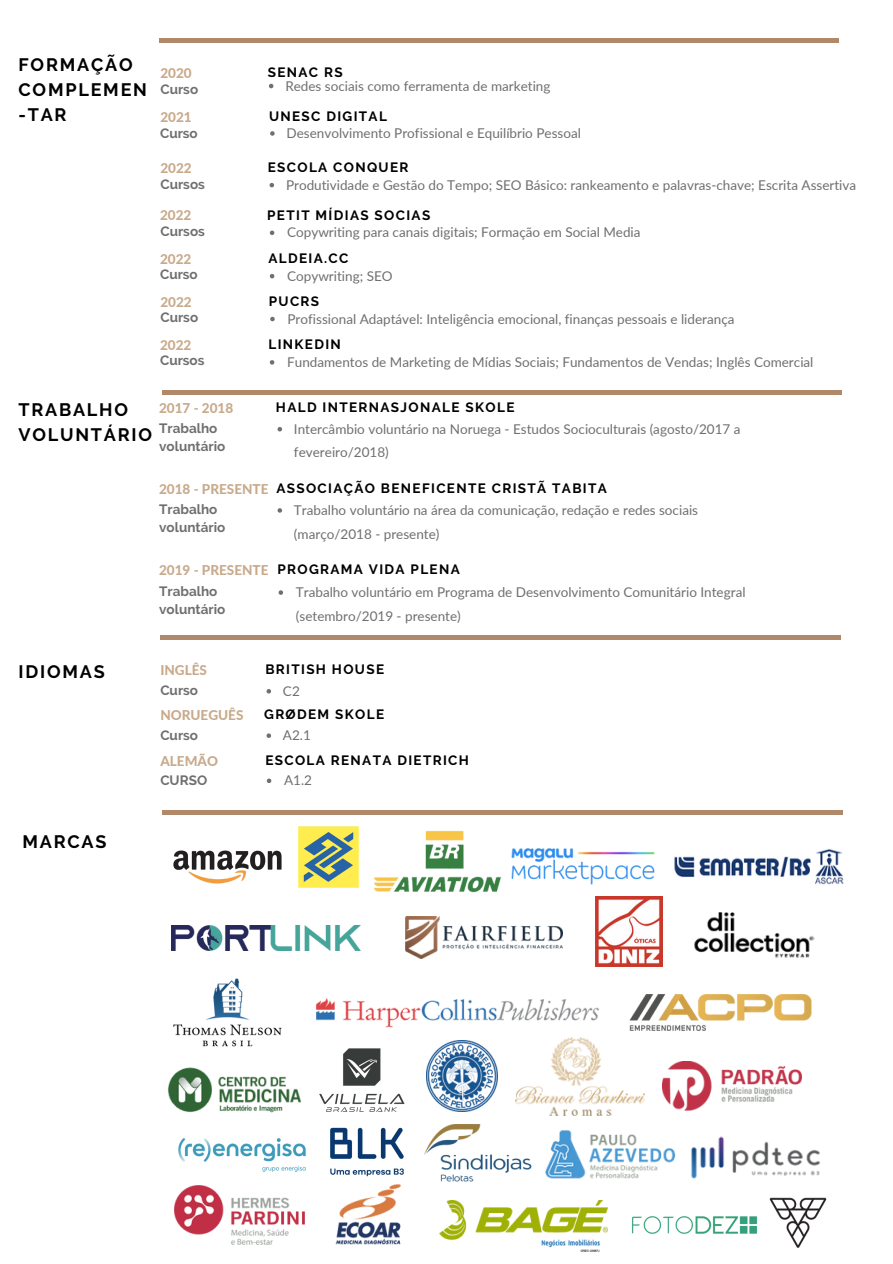
<style>
.page{position:relative;width:893px;height:1264px;background:#fff}
.page>*{position:absolute;margin:0;border:0;box-sizing:border-box;transform-origin:0 0}
.t1{font:700 18px/24.8px "Raleway";letter-spacing:.1em;color:#000}
.t2{font:13.5px/23.7px "Lato";color:#706f6f}
.t3{font:700 13.5px "Raleway";letter-spacing:.1em;color:#000}
.t4{font:700 13.5px/18px "Raleway";color:#706f6f}
.t5{font:800 13.5px "Lato";color:#c8aa8c}
</style>
<div class="page">
<hr style="left:160px;top:636px;width:681px;height:3px;background:#af896a">
<hr style="left:162px;top:391px;width:679px;height:3px;background:#af896a">
<hr style="left:162px;top:810px;width:681px;height:4px;background:#af896a">
<hr style="left:159px;top:39px;width:679px;height:3px;background:#af896a">
<img style="left:674px;top:849px;width:169px;height:25px">
<img style="left:464px;top:1124px;width:67px;height:58px">
<img style="left:426px;top:1052px;width:71px;height:59px">
<img style="left:171px;top:925px;width:189px;height:25px">
<img style="left:406px;top:917px;width:156px;height:41px">
<img style="left:515px;top:1052px;width:130px;height:63px">
<img style="left:171px;top:935px;width:133px;height:112px">
<img style="left:297px;top:972px;width:302px;height:80px">
<img style="left:629px;top:994px;width:182px;height:36px">
<img style="left:596px;top:910px;width:60px;height:56px">
<img style="left:656px;top:874px;width:188px;height:126px">
<img style="left:168px;top:1067px;width:132px;height:46px">
<img style="left:315px;top:1043px;width:91px;height:54px">
<img style="left:289px;top:814px;width:88px;height:74px">
<img style="left:368px;top:818px;width:133px;height:75px">
<img style="left:662px;top:1061px;width:139px;height:49px">
<img style="left:178px;top:1138px;width:92px;height:34px">
<img style="left:270px;top:1097px;width:194px;height:85px">
<img style="left:166px;top:814px;width:123px;height:114px">
<img style="left:531px;top:1130px;width:145px;height:49px">
<img style="left:691px;top:1136px;width:129px;height:42px">
<img style="left:174px;top:1185px;width:131px;height:59px">
<img style="left:319px;top:1179px;width:98px;height:66px">
<img style="left:511px;top:848px;width:148px;height:62px">
<img style="left:439px;top:1200px;width:168px;height:51px">
<img style="left:632px;top:1216px;width:126px;height:18px">
<img style="left:769px;top:1197px;width:58px;height:51px">
<svg style="left:267px;top:778px;width:4px;height:5px"></svg>
<svg style="left:266px;top:689px;width:5px;height:4px"></svg>
<svg style="left:266px;top:733px;width:5px;height:5px"></svg>
<svg style="left:277px;top:427px;width:5px;height:4px"></svg>
<svg style="left:278px;top:590px;width:5px;height:5px"></svg>
<svg style="left:277px;top:508px;width:5px;height:4px"></svg>
<svg style="left:270px;top:230px;width:4px;height:5px"></svg>
<svg style="left:269px;top:84px;width:4px;height:4px"></svg>
<svg style="left:269px;top:183px;width:5px;height:4px"></svg>
<svg style="left:270px;top:274px;width:4px;height:4px"></svg>
<svg style="left:270px;top:131px;width:4px;height:5px"></svg>
<svg style="left:270px;top:317px;width:5px;height:4px"></svg>
<svg style="left:270px;top:360px;width:4px;height:4px"></svg>
<p class="t1" style="left:18px;top:53px;width:130px">FORMAÇÃO<br>COMPLEMEN -TAR</p>
<p class="t5" style="left:160px;top:65px;width:33px">2020</p>
<h2 class="t4" style="left:160px;top:80px;width:39px">Curso</h2>
<p class="t3" style="left:268px;top:64px;width:76px">SENAC RS</p>
<p class="t2" style="left:285px;top:73px;width:266px">Redes sociais como ferramenta de marketing</p>
<p class="t5" style="left:160px;top:109px;width:33px">2021</p>
<p class="t3" style="left:269px;top:108px;width:119px">UNESC DIGITAL</p>
<p class="t2" style="left:286px;top:121px;width:296px">Desenvolvimento Profissional e Equilíbrio Pessoal</p>
<p class="t4" style="left:160px;top:124px;width:39px">Curso</p>
<p class="t5" style="left:160px;top:160px;width:33px">2022</p>
<p class="t3" style="left:268px;top:160px;width:142px">ESCOLA CONQUER</p>
<p class="t2" style="left:286px;top:172px;width:571px">Produtividade e Gestão do Tempo; SEO Básico: rankeamento e palavras-chave; Escrita Assertiva</p>
<p class="t4" style="left:160px;top:175px;width:46px">Cursos</p>
<h2 class="t5" style="left:160px;top:207px;width:33px">2022</h2>
<h2 class="t4" style="left:160px;top:222px;width:46px">Cursos</h2>
<p class="t3" style="left:267px;top:207px;width:164px">PETIT MÍDIAS SOCIAS</p>
<p class="t2" style="left:287px;top:220px;width:355px">Copywriting para canais digitais; Formação em Social Media</p>
<p class="t5" style="left:160px;top:250px;width:33px">2022</p>
<p class="t3" style="left:268px;top:250px;width:81px">ALDEIA.CC</p>
<p class="t2" style="left:287px;top:263px;width:107px">Copywriting; SEO</p>
<p class="t4" style="left:160px;top:265px;width:39px">Curso</p>
<p class="t5" style="left:160px;top:293px;width:33px">2022</p>
<p class="t3" style="left:269px;top:293px;width:52px">PUCRS</p>
<p class="t2" style="left:287px;top:306px;width:448px">Profissional Adaptável: Inteligência emocional, finanças pessoais e liderança</p>
<p class="t4" style="left:160px;top:351px;width:46px">Cursos</p>
<p class="t4" style="left:160px;top:308px;width:39px">Curso</p>
<p class="t5" style="left:160px;top:336px;width:33px">2022</p>
<p class="t3" style="left:268px;top:336px;width:74px">LINKEDIN</p>
<p class="t2" style="left:287px;top:350px;width:528px">Fundamentos de Marketing de Mídias Sociais; Fundamentos de Vendas; Inglês Comercial</p>
<h3 class="t1" style="left:18px;top:397px;width:111px">TRABALHO</h3>
<h1 class="t5" style="left:159px;top:400px;width:76px">2017 - 2018</h1>
<h2 class="t3" style="left:276px;top:399px;width:240px">HALD INTERNASJONALE SKOLE</h2>
<h3 class="t1" style="left:18px;top:422px;width:135px">VOLUNTÁRIO</h3>
<h3 class="t4" style="left:159px;top:419px;width:68px">Trabalho voluntário</h3>
<p class="t2" style="left:294px;top:416px;width:448px">Intercâmbio voluntário na Noruega - Estudos Socioculturais (agosto/2017 a fevereiro/2018)</p>
<h2 class="t5" style="left:159px;top:481px;width:111px">2018 - PRESENTE</h2>
<p class="t3" style="left:276px;top:480px;width:332px">ASSOCIAÇÃO BENEFICENTE CRISTÃ TABITA</p>
<h3 class="t2" style="left:294px;top:498px;width:405px">Trabalho voluntário na área da comunicação, redação e redes sociais (março/2018 - presente)</h3>
<h2 class="t4" style="left:159px;top:500px;width:68px">Trabalho voluntário</h2>
<p class="t1" style="left:18px;top:659px;width:88px">IDIOMAS</p>
<p class="t1" style="left:22px;top:829px;width:86px">MARCAS</p>
<h2 class="t5" style="left:159px;top:562px;width:111px">2019 - PRESENTE</h2>
<p class="t3" style="left:277px;top:561px;width:184px">PROGRAMA VIDA PLENA</p>
<h3 class="t2" style="left:296px;top:580px;width:451px">Trabalho voluntário em Programa de Desenvolvimento Comunitário Integral (setembro/2019 - presente)</h3>
<h2 class="t4" style="left:159px;top:582px;width:68px">Trabalho voluntário</h2>
<h3 class="t5" style="left:160px;top:661px;width:48px">INGLÊS</h3>
<h2 class="t4" style="left:160px;top:681px;width:39px">Curso</h2>
<h2 class="t3" style="left:265px;top:661px;width:120px">BRITISH HOUSE</h2>
<h3 class="t2" style="left:283px;top:678px;width:18px">C2</h3>
<h1 class="t5" style="left:160px;top:706px;width:85px">NORUEGUÊS</h1>
<h2 class="t3" style="left:264px;top:706px;width:121px">GRØDEM SKOLE</h2>
<h2 class="t2" style="left:283px;top:723px;width:29px">A2.1</h2>
<h1 class="t4" style="left:160px;top:726px;width:39px">Curso</h1>
<h2 class="t5" style="left:160px;top:752px;width:59px">ALEMÃO</h2>
<p class="t4" style="left:160px;top:771px;width:48px">CURSO</p>
<p class="t3" style="left:265px;top:752px;width:205px">ESCOLA RENATA DIETRICH</p>
<h2 class="t2" style="left:284px;top:768px;width:29px">A1.2</h2>
</div>
